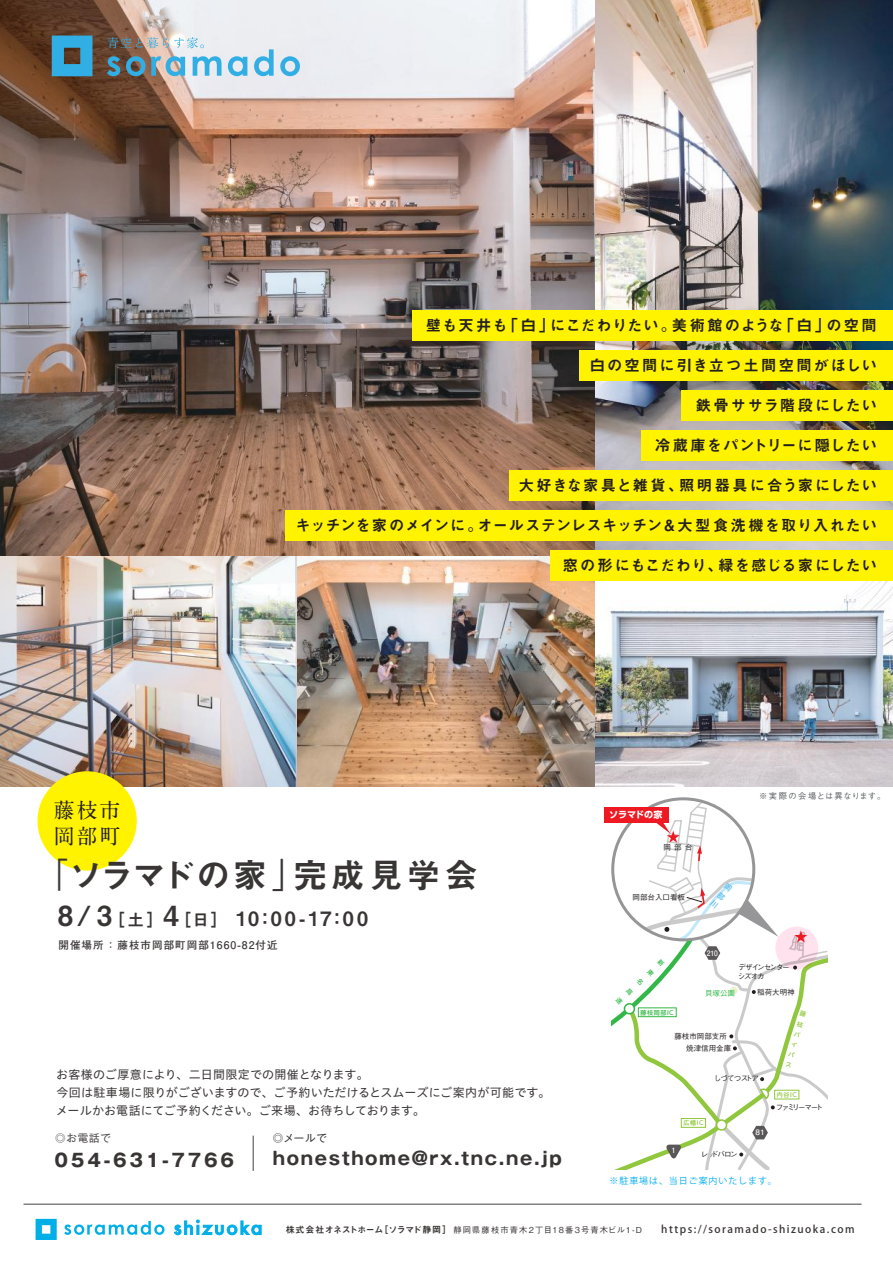
<style>
.page{position:relative;width:893px;height:1263px;background:#fff}
.page>*{position:absolute;margin:0;border:0;box-sizing:border-box;transform-origin:0 0}
.t1{font:34.35px "Midashi Go Pr 6 MB31";letter-spacing:.07em;color:#393535}
.t2{font:700 20.85px/25.5px "A1 Mincho Std";letter-spacing:.1em;color:#241f1f}
.t3{font:19.8px "Midashi Go Pr 6 MB31";letter-spacing:.11em;color:#393535}
.t4{font:700 18px "Gothic MB101 Pr 6";letter-spacing:.09em;color:#393535}
.t5{font:700 18px "Gothic MB101 Pr 6";letter-spacing:.15em;color:#393535}
.t6{font:15.3px "Midashi Go Pr 6 MB31";letter-spacing:.065em;color:#241f1f}
.t7{font:15.3px "Midashi Go Pr 6 MB31";letter-spacing:.03em;color:#241f1f}
.t8{font:15.3px "Midashi Go Pr 6 MB31";letter-spacing:.04em;color:#241f1f}
.t9{font:15.3px "Midashi Go Pr 6 MB31";letter-spacing:.13em;color:#241f1f}
.t10{font:15.3px "Midashi Go Pr 6 MB31";letter-spacing:.085em;color:#241f1f}
.t11{font:12px/18px "Hiragino UD Sans Std W4";letter-spacing:.005em;color:#393535}
.t12{font:500 10.5px "Koz Go Pro";letter-spacing:.14em;color:#393535}
.t13{font:700 10.5px "Futo Go B101 Pr 6";letter-spacing:.1em;color:#393535}
.t14{font:10.5px "Gothic MB101 Pr 6";color:#4e4b4c}
.t15{font:10.5px "Gothic MB101 Pr 6";color:#393535}
.t16{font:700 9.15px "UD Shin Go Pro";letter-spacing:-.02em;color:#fff}
.t17{font:9px "Koz Go Pr 6 N";letter-spacing:.1em;color:#00aeef}
.t18{font:500 8.25px "Gothic BBB Pr 6";letter-spacing:.14em;color:#393535}
.t19{font:500 8.25px "Gothic BBB Pr 6";letter-spacing:.115em;color:#5b5d5f}
.t20{font:500 7.5px "Gothic BBB Pr 6";letter-spacing:-.095em;color:#241f1f}
.t21{font:500 7.5px "Gothic BBB Pr 6";color:#241f1f}
.t22{font:500 7.5px/9px "Gothic BBB Pr 6";letter-spacing:-.165em;color:#241f1f}
.t23{font:500 7.5px "Gothic BBB Pr 6";letter-spacing:-.225em;color:#241f1f}
.t24{font:500 7.5px "Gothic BBB Pr 6";color:#33b848}
.t25{font:700 7.5px "Futo Go B101 Pr 6";color:#fff;scale:.9 1}
.t26{font:700 7.5px "Futo Go B101 Pr 6";color:#fff;scale:1.1 1}
.t27{font:700 7.5px "Futo Go B101 Pr 6";color:#fff}
.t28{font:500 6px/10.5px "UD Shin Go NT Pr 6 N";letter-spacing:.1em;color:#90c73d;text-align:justify}
.t29{font:500 6px "UD Shin Go NT Pr 6 N";letter-spacing:.1em;color:#33b848}
.s1{font-family:"UD Shin Go Pr 6";font-weight:300}
.s2{font-family:"Gothic BBB Pr 6";font-weight:500}
.s3{font-size:27.75px}
.s4{font-size:16.65px}
.s5{font-family:"Midashi Go Pr 6 MB31";font-weight:400;font-size:9px}
</style>
<div class="page">
<img style="left:0;top:0;width:596px;height:786px">
<img style="left:595px;top:580px;width:298px;height:206px">
<img style="left:596px;top:0;width:297px;height:550px">
<svg style="left:36px;top:1219px;width:21px;height:21px"></svg>
<svg style="left:64px;top:1221px;width:101px;height:14px"></svg>
<svg style="left:174px;top:1220px;width:87px;height:15px"></svg>
<hr style="left:253px;top:1136px;width:1px;height:35px;background:#444041">
<hr style="left:24px;top:1204px;width:838px;height:1px;background:#444041">
<svg style="left:107px;top:37px;width:97px;height:11px"></svg>
<svg style="left:107px;top:56px;width:13px;height:20px"></svg>
<svg style="left:126px;top:56px;width:59px;height:20px"></svg>
<svg style="left:193px;top:56px;width:29px;height:20px"></svg>
<svg style="left:228px;top:56px;width:19px;height:20px"></svg>
<svg style="left:254px;top:49px;width:20px;height:27px"></svg>
<svg style="left:280px;top:56px;width:20px;height:20px"></svg>
<svg style="left:52px;top:36px;width:40px;height:40px"></svg>
<div style="left:641px;top:430px;width:252px;height:30px;background:#fff300"></div>
<div style="left:509px;top:470px;width:384px;height:30px;background:#fff300"></div>
<div style="left:285px;top:510px;width:608px;height:30px;background:#fff300"></div>
<div style="left:550px;top:550px;width:343px;height:30px;background:#fff300"></div>
<div style="left:681px;top:390px;width:212px;height:30px;background:#fff300"></div>
<div style="left:579px;top:350px;width:314px;height:30px;background:#fff300"></div>
<div style="left:412px;top:310px;width:481px;height:30px;background:#fff300"></div>
<div style="left:38px;top:771px;width:99px;height:99px;background:#fff300;border-radius:50%"></div>
<div style="left:604px;top:807px;width:64px;height:15px;background:#ef1923"></div>
<svg style="left:611px;top:800px;width:216px;height:369px"></svg>
<p class="t6" style="left:426px;top:313px;width:453px">壁も天井も「白」にこだわりたい。美術館のような「白」の空間</p>
<p class="t9" style="left:590px;top:353px;width:289px">白の空間に引き立つ土間空間がほしい</p>
<p class="t10" style="left:696px;top:393px;width:183px">鉄骨ササラ階段にしたい</p>
<h2 class="t2" style="left:54px;top:795px;width:68px">藤枝市岡部町</h2>
<p class="t6" style="left:655px;top:433px;width:224px">冷蔵庫をパントリーに隠したい</p>
<p class="t6" style="left:519px;top:473px;width:360px">大好きな家具と雑貨、照明器具に合う家にしたい</p>
<p class="t7" style="left:296px;top:513px;width:583px">キッチンを家のメインに。オールステンレスキッチン＆大型食洗機を取り入れたい</p>
<p class="t8" style="left:563px;top:553px;width:316px">窓の形にもこだわり、緑を感じる家にしたい</p>
<p class="t16" style="left:609px;top:807px;width:55px">ソラマドの家</p>
<p class="t20" style="left:663px;top:841px;width:31px">岡部台</p>
<p class="t19" style="left:759px;top:789px;width:128px">※実際の会場とは異なります。</p>
<h1 class="t1" style="left:34px;top:847px;width:446px"><span class="s1">「</span>ソラマドの家<span class="s2">」</span>完成見学会</h1>
<h3 class="t3" style="left:58px;top:903px;width:312px"><span class="s3">8/ 3</span><span class="s4">［土］</span><span class="s3">4</span><span class="s4">［日］</span> 10：00-17：00</h3>
<p class="t13" style="left:58px;top:937px;width:221px">開催場所 ： 藤枝市岡部町岡部1660-82付近</p>
<p class="t11" style="left:56px;top:1064px;width:496px">お客様のご厚意により、二日間限定での開催となります。<br>今回は駐車場に限りがございますので、ご予約いただけるとスムーズにご案内が可能です。メールかお電話にてご予約ください。ご来場、お待ちしております。</p>
<h3 class="t4" style="left:273px;top:1143px;width:290px">honesthome@rx.tnc.ne.jp</h3>
<p class="t14" style="left:55px;top:1129px;width:57px">◎お電話で</p>
<p class="t15" style="left:273px;top:1129px;width:56px">◎メールで</p>
<h3 class="t5" style="left:55px;top:1145px;width:181px">054-631-7766</h3>
<p class="t21" style="left:633px;top:891px;width:54px">岡部台入口看板</p>
<p class="t25" style="left:707px;top:947px;width:14px">210</p>
<p class="t24" style="left:705px;top:987px;width:31px">貝塚公園</p>
<p class="t22" style="left:738px;top:962px;width:53px">デザインセンターシズオカ</p>
<p class="t20" style="left:757px;top:986px;width:39px">稲荷大明神</p>
<p class="t29" style="left:641px;top:1008px;width:35px">藤枝岡部IC</p>
<p class="t21" style="left:674px;top:1030px;width:54px">藤枝市岡部支所</p>
<p class="t20" style="left:686px;top:1043px;width:46px">焼津信用金庫</p>
<p class="t20" style="left:714px;top:1073px;width:47px">しづてつストア</p>
<p class="t27" style="left:672px;top:1144px;width:6px">1</p>
<p class="t28" style="left:683px;top:1118px;width:22px">広幡IC</p>
<p class="t20" style="left:701px;top:1148px;width:38px">レッドバロン</p>
<p class="t26" style="left:755px;top:1126px;width:10px">81</p>
<p class="t28" style="left:802px;top:1008px;width:5px;rotate:16deg">藤枝バイパス</p>
<p class="t28" style="left:777px;top:1089px;width:22px">内谷IC</p>
<p class="t23" style="left:776px;top:1101px;width:49px">ファミリーマート</p>
<p class="t17" style="left:610px;top:1176px;width:169px">※駐車場は、当日ご案内いたします。</p>
<p class="t18" style="left:286px;top:1223px;width:358px"><span class="s5">株式会社オネストホーム［ソラマド静岡］</span>静岡県藤枝市青木2丁目18番3号青木ビル1-D</p>
<p class="t12" style="left:661px;top:1223px;width:195px">https://soramado-shizuoka.com</p>
</div>
